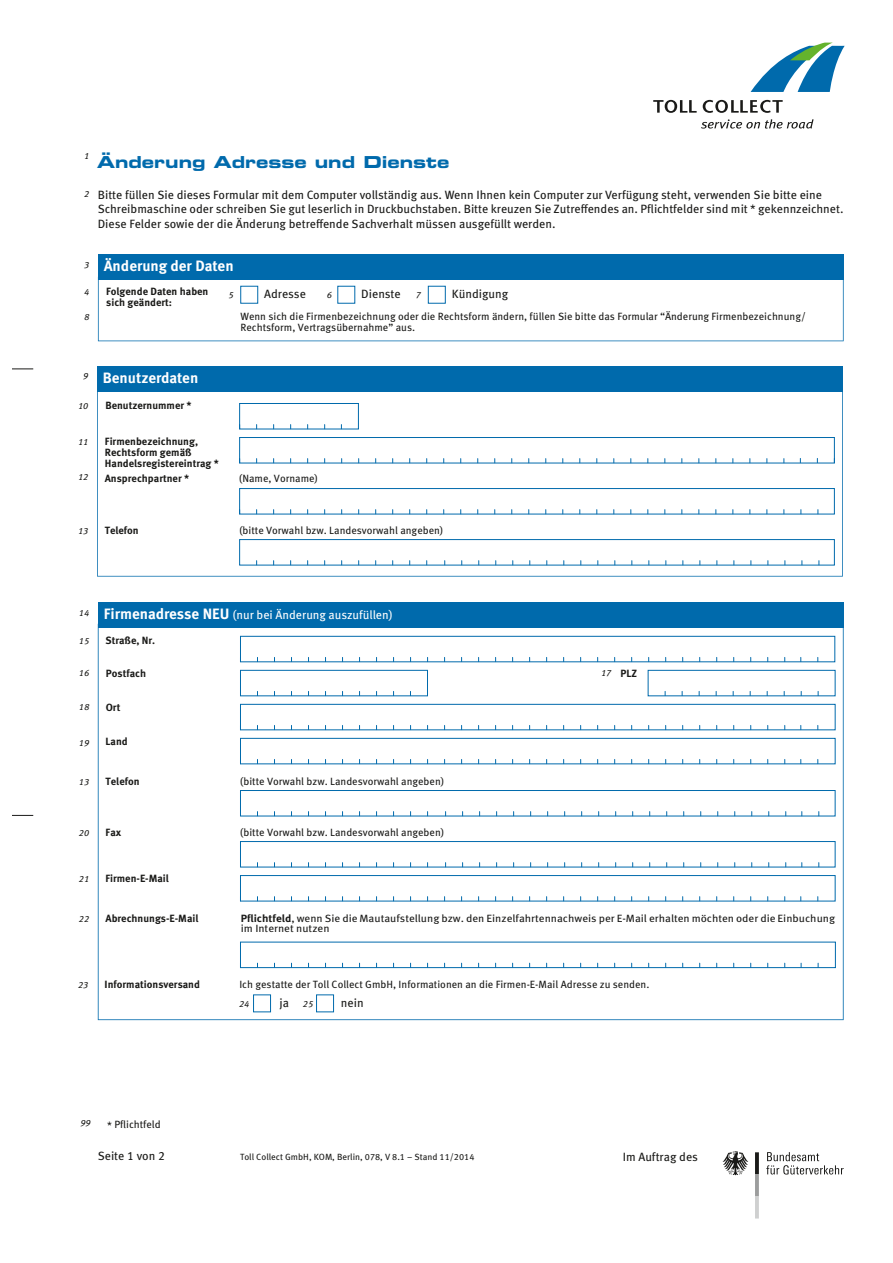
<style>
.page{position:relative;width:893px;height:1263px;background:#fff}
.page>*{position:absolute;margin:0;border:0;box-sizing:border-box;transform-origin:0 0}
.t1{font:16.5px "Eurostile LT Std Bold Ex 2";color:#006aac}
.t2{font:700 15px "Meta Pro";color:#fff}
.t3{font:12px/14.4px "Meta Pro";color:#1a1a18}
.t4{font:12px "Meta Pro";color:#fff}
.t5{font:10.5px/11.2px "Meta Pro";color:#1a1a18}
.t6{font:700 10.5px/11.2px "Meta Pro";color:#1a1a18}
.t7{font:10.5px/10.8px "Meta Pro";color:#1a1a18;scale:1.07 1}
.t8{font:9px "Meta Pro";color:#1a1a18}
.t9{font:italic 9px "Meta Pro";color:#1a1a18}
.s1{font-weight:700;font-size:15px}
.s2{font-weight:700}
.s3{font-style:italic;font-size:9px}
</style>
<div class="page">
<svg style="left:12px;top:815px;width:21px;height:1px"></svg>
<svg style="left:12px;top:369px;width:21px;height:1px"></svg>
<svg style="left:755px;top:1152px;width:4px;height:66px"></svg>
<svg style="left:722px;top:1151px;width:26px;height:24px"></svg>
<svg style="left:766px;top:1152px;width:78px;height:22px"></svg>
<svg style="left:98px;top:628px;width:746px;height:392px"></svg>
<svg style="left:98px;top:280px;width:746px;height:61px"></svg>
<div style="left:98px;top:255px;width:746px;height:25px;background:#006aac"></div>
<div style="left:98px;top:602px;width:746px;height:26px;background:#006aac"></div>
<svg style="left:97px;top:392px;width:746px;height:185px"></svg>
<div style="left:97px;top:366px;width:746px;height:26px;background:#006aac"></div>
<div style="left:240px;top:636px;width:595px;height:26px;background:#fff;border:1px solid #006aac"></div>
<div style="left:240px;top:875px;width:595px;height:26px;background:#fff;border:1px solid #006aac"></div>
<div style="left:240px;top:738px;width:595px;height:26px;background:#fff;border:1px solid #006aac"></div>
<div style="left:240px;top:670px;width:188px;height:26px;background:#fff;border:1px solid #006aac"></div>
<div style="left:240px;top:790px;width:595px;height:26px;background:#fff;border:1px solid #006aac"></div>
<div style="left:240px;top:841px;width:595px;height:26px;background:#fff;border:1px solid #006aac"></div>
<div style="left:240px;top:704px;width:595px;height:26px;background:#fff;border:1px solid #006aac"></div>
<div style="left:648px;top:670px;width:187px;height:26px;background:#fff;border:1px solid #006aac"></div>
<div style="left:240px;top:286px;width:18px;height:18px;background:#fff;border:1px solid #006aac"></div>
<div style="left:337px;top:286px;width:18px;height:18px;background:#fff"></div>
<div style="left:428px;top:286px;width:18px;height:18px;background:#fff;border:1px solid #006aac"></div>
<div style="left:239px;top:403px;width:120px;height:26px;background:#fff;border:1px solid #006aac"></div>
<div style="left:239px;top:437px;width:596px;height:26px;background:#fff;border:1px solid #006aac"></div>
<div style="left:239px;top:488px;width:596px;height:26px;background:#fff;border:1px solid #006aac"></div>
<div style="left:239px;top:539px;width:596px;height:26px;background:#fff;border:1px solid #006aac"></div>
<div style="left:253px;top:994px;width:18px;height:18px;background:#fff;border:1px solid #006aac"></div>
<div style="left:316px;top:994px;width:18px;height:18px;background:#fff;border:1px solid #006aac"></div>
<div style="left:240px;top:942px;width:596px;height:26px;background:#fff;border:1px solid #006aac"></div>
<svg style="left:751px;top:43px;width:94px;height:49px"></svg>
<svg style="left:701px;top:119px;width:82px;height:10px"></svg>
<svg style="left:787px;top:119px;width:27px;height:10px"></svg>
<svg style="left:653px;top:100px;width:44px;height:13px"></svg>
<svg style="left:703px;top:100px;width:80px;height:13px"></svg>
<p class="t9" style="left:84px;top:150px;width:7px">1</p>
<h1 class="t1" style="left:97px;top:151px;width:354px">Änderung Adresse und Dienste</h1>
<p class="t9" style="left:84px;top:188px;width:7px">2</p>
<p class="t3" style="left:98px;top:188px;width:747px">Bitte füllen Sie dieses Formular mit dem Computer vollständig aus. Wenn Ihnen kein Computer zur Verfügung steht, verwenden Sie bitte eine<br>Schreibmaschine oder schreiben Sie gut leserlich in Druckbuchstaben. Bitte kreuzen Sie Zutreffendes an. Pflichtfelder sind mit * gekennzeichnet.<br>Diese Felder sowie der die Änderung betreffende Sachverhalt müssen ausgefüllt werden.</p>
<p class="t2" style="left:104px;top:256px;width:131px">Änderung der Daten</p>
<p class="t9" style="left:84px;top:259px;width:7px">3</p>
<p class="t9" style="left:84px;top:286px;width:7px">4</p>
<p class="t9" style="left:228px;top:289px;width:7px">5</p>
<p class="t9" style="left:327px;top:289px;width:7px">6</p>
<p class="t9" style="left:416px;top:289px;width:7px">7</p>
<p class="t9" style="left:84px;top:312px;width:7px">8</p>
<p class="t6" style="left:106px;top:286px;width:104px;line-height:10.8px">Folgende Daten haben sich geändert:</p>
<p class="t3" style="left:264px;top:287px;width:43px">Adresse</p>
<p class="t3" style="left:361px;top:287px;width:41px">Dienste</p>
<p class="t3" style="left:452px;top:287px;width:58px">Kündigung</p>
<p class="t5" style="left:240px;top:311px;width:567px">Wenn sich die Firmenbezeichnung oder die Rechtsform ändern, füllen Sie bitte das Formular “Änderung Firmenbezeichnung/<br>Rechtsform, Vertragsübernahme” aus.</p>
<p class="t9" style="left:83px;top:371px;width:7px">9</p>
<p class="t9" style="left:78px;top:401px;width:12px">10</p>
<p class="t9" style="left:78px;top:436px;width:12px">11</p>
<p class="t9" style="left:78px;top:472px;width:12px">12</p>
<p class="t2" style="left:103px;top:368px;width:97px">Benutzerdaten</p>
<p class="t6" style="left:105px;top:400px;width:88px">Benutzernummer *</p>
<p class="t6" style="left:105px;top:435px;width:115px">Firmenbezeichnung,<br>Rechtsform gemäß<br>Handelsregistereintrag *</p>
<p class="t6" style="left:105px;top:473px;width:86px">Ansprechpartner *</p>
<p class="t5" style="left:239px;top:473px;width:80px">(Name, Vorname)</p>
<p class="t9" style="left:78px;top:526px;width:12px">13</p>
<p class="t6" style="left:105px;top:525px;width:35px">Telefon</p>
<p class="t5" style="left:239px;top:525px;width:205px">(bitte Vorwahl bzw. Landesvorwahl angeben)</p>
<p class="t9" style="left:79px;top:607px;width:12px">14</p>
<p class="t9" style="left:79px;top:635px;width:12px">15</p>
<p class="t4" style="left:104px;top:607px;width:290px"><span class="s1">Firmenadresse NEU</span> (nur bei Änderung auszufüllen)</p>
<p class="t6" style="left:105px;top:635px;width:51px">Straße, Nr.</p>
<p class="t9" style="left:79px;top:667px;width:12px">16</p>
<p class="t6" style="left:106px;top:668px;width:42px">Postfach</p>
<p class="t9" style="left:601px;top:667px;width:12px">17</p>
<p class="t6" style="left:620px;top:668px;width:18px">PLZ</p>
<p class="t9" style="left:79px;top:701px;width:12px">18</p>
<p class="t9" style="left:79px;top:737px;width:12px">19</p>
<p class="t6" style="left:106px;top:702px;width:16px">Ort</p>
<p class="t6" style="left:106px;top:736px;width:24px">Land</p>
<p class="t9" style="left:79px;top:777px;width:12px">13</p>
<p class="t6" style="left:106px;top:776px;width:35px">Telefon</p>
<p class="t5" style="left:240px;top:776px;width:205px">(bitte Vorwahl bzw. Landesvorwahl angeben)</p>
<p class="t9" style="left:79px;top:828px;width:12px">20</p>
<p class="t6" style="left:106px;top:827px;width:17px">Fax</p>
<p class="t5" style="left:240px;top:827px;width:205px">(bitte Vorwahl bzw. Landesvorwahl angeben)</p>
<p class="t9" style="left:79px;top:874px;width:12px">21</p>
<p class="t6" style="left:105px;top:873px;width:65px">Firmen-E-Mail</p>
<p class="t9" style="left:79px;top:913px;width:12px">22</p>
<p class="t6" style="left:105px;top:913px;width:95px">Abrechnungs-E-Mail</p>
<p class="t7" style="left:241px;top:913px;width:557px"><span class="s2">Pflichtfeld</span>, wenn Sie die Mautaufstellung bzw. den Einzelfahrtennachweis per E-Mail erhalten möchten oder die Einbuchung im Internet nutzen</p>
<p class="t9" style="left:78px;top:979px;width:12px">23</p>
<p class="t6" style="left:105px;top:978px;width:97px">Informationsversand</p>
<p class="t5" style="left:239px;top:978px;width:411px">Ich gestatte der Toll Collect GmbH, Informationen an die Firmen-E-Mail Adresse zu senden.</p>
<p class="t9" style="left:239px;top:998px;width:12px">24</p>
<p class="t3" style="left:279px;top:996px;width:35px">ja <span class="s3">25</span></p>
<p class="t3" style="left:341px;top:996px;width:24px">nein</p>
<p class="t9" style="left:80px;top:1117px;width:12px">99</p>
<p class="t5" style="left:107px;top:1119px;width:55px">* Pflichtfeld</p>
<p class="t3" style="left:98px;top:1149px;width:69px">Seite 1 von 2</p>
<p class="t8" style="left:240px;top:1151px;width:236px">Toll Collect GmbH, KOM, Berlin, 078, V 8.1 – Stand 11/2014</p>
<p class="t3" style="left:623px;top:1150px;width:77px">Im Auftrag des</p>
</div>
